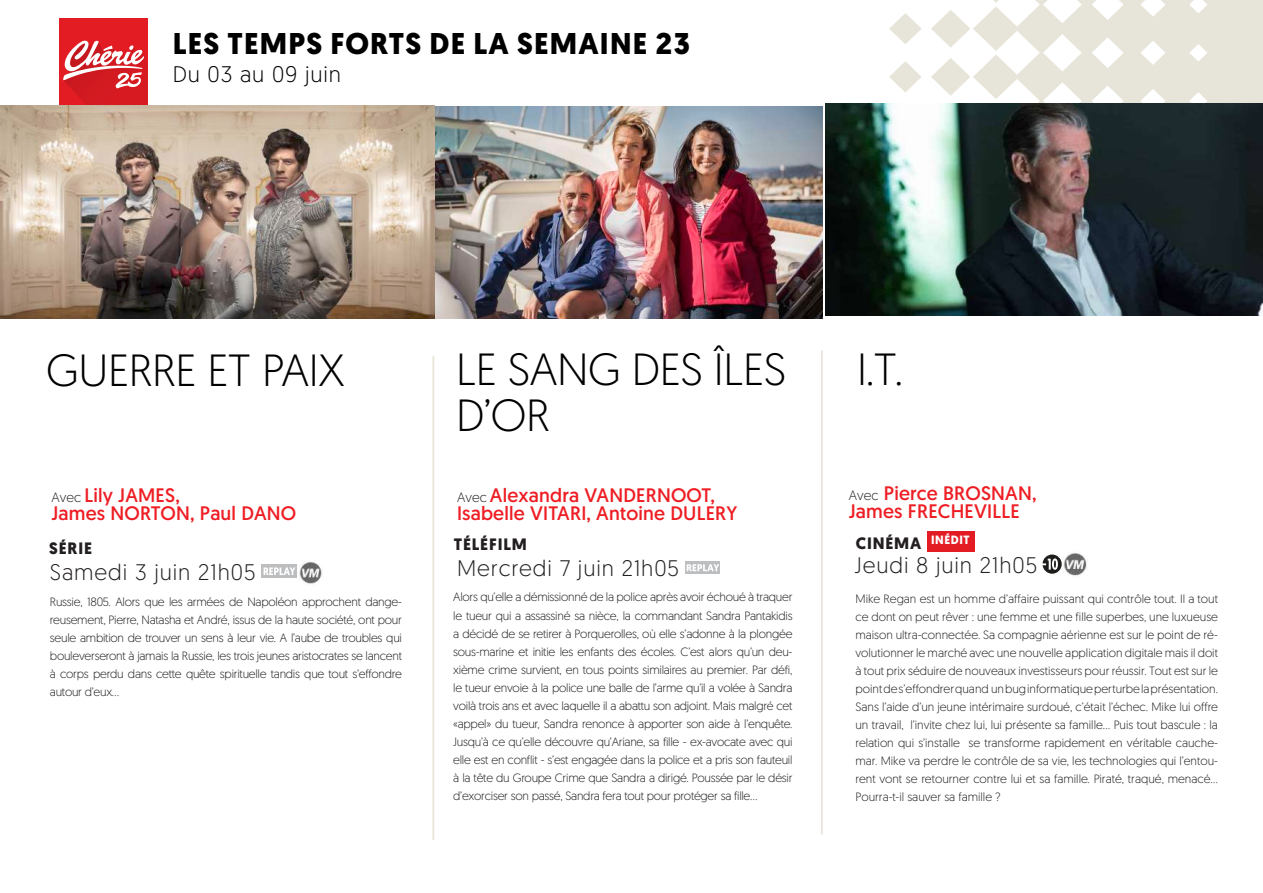
<style>
.page{position:relative;width:1263px;height:893px;background:#fff}
.page>*{position:absolute;margin:0;border:0;box-sizing:border-box;transform-origin:0 0}
.t1{font:300 45px/46.5px "Geomanist";letter-spacing:-.01em;color:#000}
.t2{font:700 30px "Geomanist";letter-spacing:.04em;color:#000}
.t3{font:300 22.5px "Geomanist";letter-spacing:.04em;color:#231f20}
.t4{font:300 22.5px "Geomanist";letter-spacing:.04em;color:#000}
.t5{font:19.5px/18px "Geomanist";letter-spacing:.01em;color:#ee1d23}
.t6{font:700 16.5px "Geomanist";letter-spacing:.05em;color:#231f20}
.t7{font:300 12px/18px "Geomanist";color:#231f20;text-align:justify}
.t8{font:700 12px "Geomanist";letter-spacing:.05em;color:#fff}
.s1{font-weight:300;font-size:13.5px;color:#231f20}
</style>
<div class="page">
<svg style="left:973px;top:0;width:254px;height:103px;fill:#e7e4d9"></svg>
<svg style="left:889px;top:13px;width:33px;height:31px"></svg>
<svg style="left:931px;top:10px;width:39px;height:38px"></svg>
<svg style="left:889px;top:61px;width:33px;height:31px"></svg>
<svg style="left:931px;top:58px;width:39px;height:38px"></svg>
<div style="left:1227px;top:0;width:36px;height:106px;background:#e7e4d9"></div>
<div style="left:60px;top:18px;width:88px;height:88px;background:#e31c24"></div>
<svg style="left:63px;top:41px;width:85px;height:65px"></svg>
<hr style="left:432px;top:356px;width:2px;height:484px;background:#e7e4d9">
<img style="left:431px;top:106px;width:392px;height:213px">
<img style="left:0;top:106px;width:434px;height:212px">
<hr style="left:821px;top:350px;width:2px;height:484px;background:#e7e4d9">
<img style="left:825px;top:103px;width:438px;height:213px">
<img style="left:261px;top:565px;width:35px;height:12px">
<svg style="left:1042px;top:554px;width:19px;height:20px"></svg>
<div style="left:927px;top:531px;width:48px;height:21px;background:#e31c24"></div>
<img style="left:296px;top:561px;width:27px;height:24px">
<img style="left:685px;top:561px;width:35px;height:13px">
<img style="left:1061px;top:553px;width:26px;height:23px">
<h2 class="t2" style="left:173px;top:23px;width:519px">LES TEMPS FORTS DE LA SEMAINE 23</h2>
<h3 class="t4" style="left:173px;top:60px;width:170px">Du 03 au 09 juin</h3>
<h1 class="t1" style="left:46px;top:345px;width:300px">GUERRE ET PAIX</h1>
<h1 class="t1" style="left:456px;top:344px;width:332px">LE SANG DES ÎLES<br>D’OR</h1>
<h1 class="t1" style="left:857px;top:345px;width:48px">I.T.</h1>
<h3 class="t5" style="left:51px;top:486px;width:246px"><span class="s1">Avec</span> Lily JAMES,<br>James NORTON, Paul DANO</h3>
<h3 class="t6" style="left:49px;top:537px;width:44px">SÉRIE</h3>
<h3 class="t3" style="left:50px;top:558px;width:207px">Samedi 3 juin 21h05</h3>
<h3 class="t5" style="left:457px;top:486px;width:282px"><span class="s1">Avec</span> Alexandra VANDERNOOT,<br>Isabelle VITARI, Antoine DULERY</h3>
<h3 class="t5" style="left:849px;top:484px;width:189px"><span class="s1">Avec</span> Pierce BROSNAN,<br>James FRECHEVILLE</h3>
<p class="t8" style="left:931px;top:532px;width:40px">INÉDIT</p>
<h3 class="t6" style="left:856px;top:532px;width:67px">CINÉMA</h3>
<h3 class="t3" style="left:854px;top:551px;width:184px">Jeudi 8 juin 21h05</h3>
<h3 class="t6" style="left:454px;top:533px;width:75px">TÉLÉFILM</h3>
<h3 class="t3" style="left:457px;top:554px;width:223px">Mercredi 7 juin 21h05</h3>
<p class="t7" style="left:50px;top:592px;width:354px">Russie, 1805. Alors que les armées de Napoléon approchent dange&shy;reusement, Pierre, Natasha et André, issus de la haute société, ont pour seule ambition de trouver un sens à leur vie. A l’aube de troubles qui bouleverseront à jamais la Russie, les trois jeunes aristocrates se lancent à corps perdu dans cette quête spirituelle tandis que tout s’effondre autour d’eux...</p>
<p class="t7" style="left:453px;top:588px;width:341px">Alors qu’elle a démissionné de la police après avoir échoué à traquer le tueur qui a assassiné sa nièce, la commandant Sandra Pantakidis a décidé de se retirer à Porquerolles, où elle s’adonne à la plongée sous-marine et initie les enfants des écoles. C’est alors qu’un deu&shy;xième crime survient, en tous points similaires au premier. Par défi, le tueur envoie à la police une balle de l’arme qu’il a volée à Sandra voilà trois ans et avec laquelle il a abattu son adjoint. Mais malgré cet «appel» du tueur, Sandra renonce à apporter son aide à l’enquête.<br>Jusqu’à ce qu’elle découvre qu’Ariane, sa fille - ex-avocate avec qui elle est en conflit - s’est engagée dans la police et a pris son fauteuil à la tête du Groupe Crime que Sandra a dirigé. Poussée par le désir d’exorciser son passé, Sandra fera tout pour protéger sa fille...</p>
<p class="t7" style="left:855px;top:589px;width:364px;text-align:left">Mike Regan est un homme d’affaire puissant qui contrôle tout. Il a tout ce dont on peut rêver : une femme et une fille superbes, une luxueuse maison ultra-connectée. Sa compagnie aérienne est sur le point de ré&shy;volutionner le marché avec une nouvelle application digitale mais il doit à tout prix séduire de nouveaux investisseurs pour réussir. Tout est sur le point de s’effondrer quand un bug informatique perturbe la présentation.<br>Sans l’aide d’un jeune intérimaire surdoué, c’était l’échec. Mike lui offre un travail, l’invite chez lui, lui présente sa famille... Puis tout bascule : la relation qui s’installe se transforme rapidement en véritable cauche&shy;mar. Mike va perdre le contrôle de sa vie, les technologies qui l’entou&shy;rent vont se retourner contre lui et sa famille. Piraté, traqué, menacé...<br>Pourra-t-il sauver sa famille ?</p>
</div>
